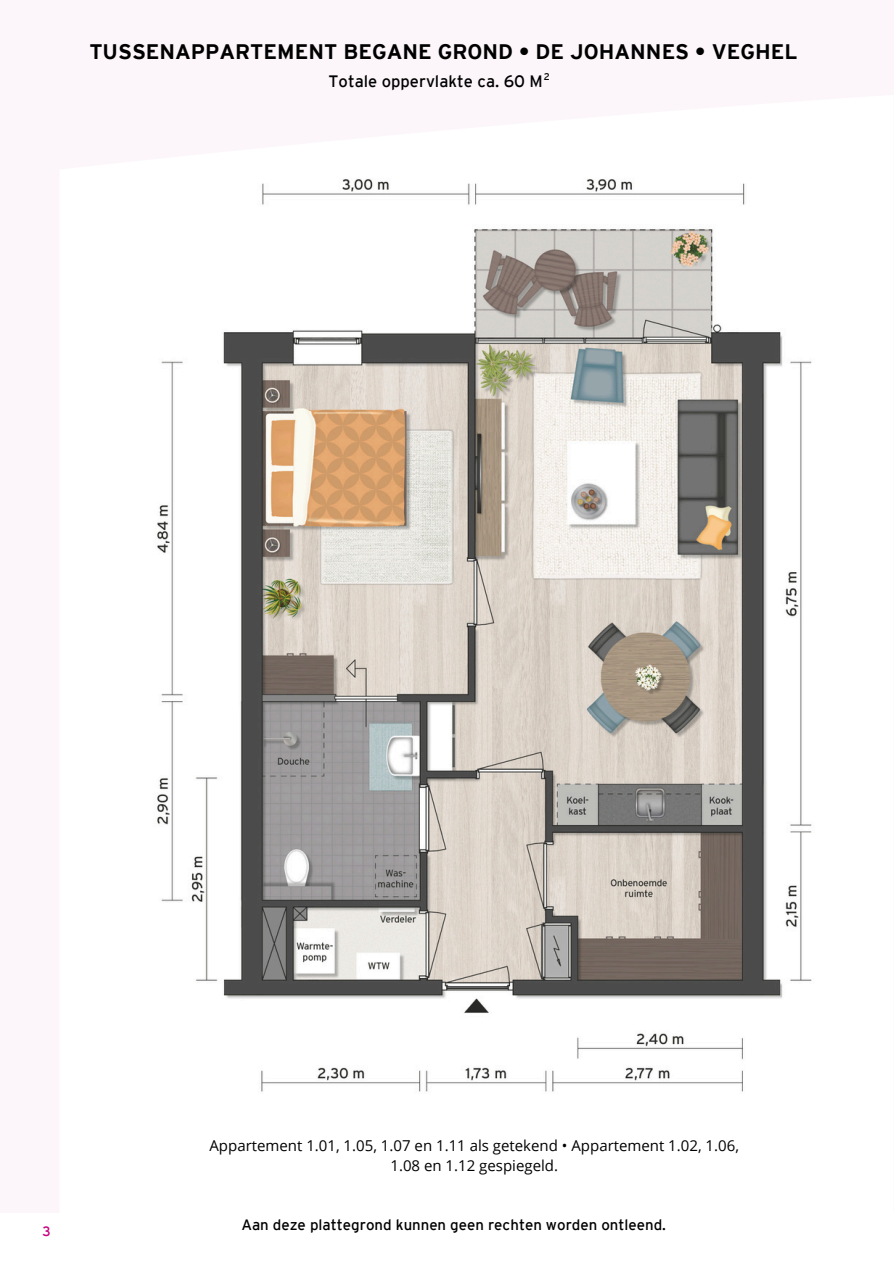
<style>
.page{position:relative;width:894px;height:1264px;background:#fff}
.page>*{position:absolute;margin:0;border:0;box-sizing:border-box;transform-origin:0 0}
.t1{font:700 21px "Interstate";color:#000}
.t2{font:16.5px "Interstate";color:#000}
.t3{font:15px/20.2px "Open Sans";color:#000;text-align:center}
.t4{font:15px "Interstate";color:#000}
.t5{font:13.5px "Interstate";color:#c7027f}
.t6{font:9.6px "Interstate";color:#000}
</style>
<div class="page">
<img style="left:157px;top:179px;width:655px;height:913px">
<p class="t1" style="left:89px;top:43px;width:709px">TUSSENAPPARTEMENT BEGANE GROND • DE JOHANNES • VEGHEL</p>
<p class="t6" style="left:543px;top:71px;width:8px">2</p>
<p class="t2" style="left:328px;top:72px;width:216px">Totale oppervlakte ca. 60 M</p>
<p class="t3" style="left:209px;top:1134px;width:531px">Appartement 1.01, 1.05, 1.07 en 1.11 als getekend • Appartement 1.02, 1.06,<br>1.08 en 1.12 gespiegeld.</p>
<p class="t5" style="left:43px;top:1223px;width:10px">3</p>
<p class="t4" style="left:241px;top:1216px;width:426px">Aan deze plattegrond kunnen geen rechten worden ontleend.</p>
</div>
